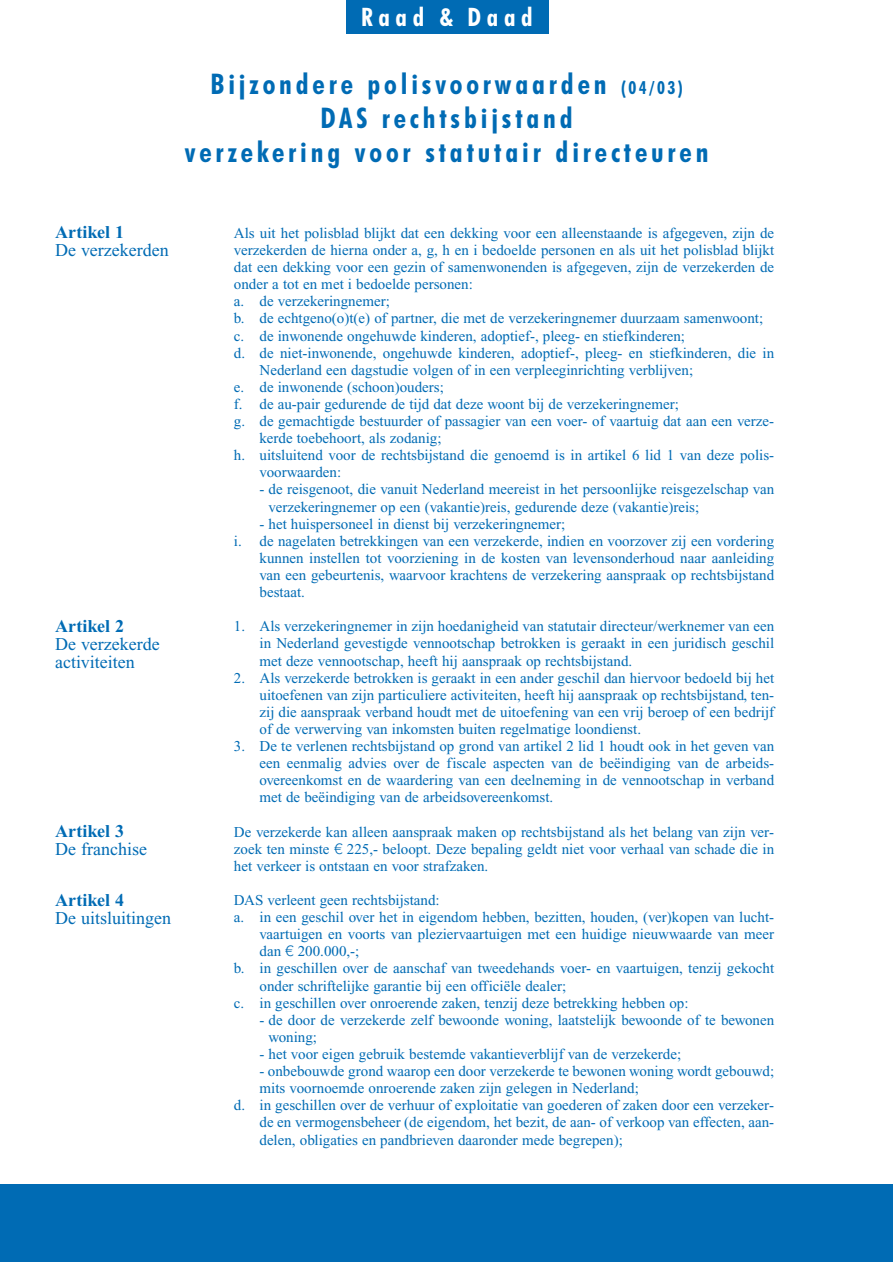
<style>
.page{position:relative;width:893px;height:1262px;background:#fff}
.page>*{position:absolute;margin:0;border:0;box-sizing:border-box;transform-origin:0 0}
.t1{font:700 condensed 28.5px/34.2px "Futura BT";letter-spacing:.135em;color:#006bb4;text-align:center}
.t2{font:700 condensed 25.5px "Futura BT";letter-spacing:.22em;color:#fff}
.t3{font:18px/18px "Times New Roman";color:#006bb4}
.t4{font:700 18px "Times New Roman";color:#006bb4}
.t5{font:15px/17.1px "Times New Roman";color:#006bb4;text-align:justify}
.s1{font-size:18px}
.s2{font-family:"LT Euro Money"}
</style>
<div class="page">
<div style="left:0;top:1184px;width:892px;height:77px;background:#006bb4"></div>
<div style="left:346px;top:0;width:202px;height:34px;background:#006bb4"></div>
<h2 class="t2" style="left:361px;top:8px;width:173px">Raad &amp; Daad</h2>
<h1 class="t1" style="left:185px;top:70px;width:525px">Bijzondere polisvoorwaarden <span class="s1">(04/03)<br></span>DAS rechtsbijstand<br>verzekering voor statutair directeuren</h1>
<p class="t4" style="left:55px;top:226px;width:70px">Artikel 1</p>
<p class="t3" style="left:55px;top:243px;width:115px">De verzekerden</p>
<p class="t4" style="left:55px;top:619px;width:70px">Artikel 2</p>
<p class="t3" style="left:55px;top:636px;width:106px">De verzekerde activiteiten</p>
<p class="t4" style="left:55px;top:825px;width:70px">Artikel 3</p>
<p class="t3" style="left:55px;top:842px;width:93px">De franchise</p>
<p class="t4" style="left:55px;top:894px;width:70px">Artikel 4</p>
<p class="t3" style="left:55px;top:911px;width:117px">De uitsluitingen</p>
<p class="t5" style="left:234px;top:226px;width:541px">Als uit het polisblad blijkt dat een dekking voor een alleenstaande is afgegeven, zijn de</p>
<p class="t5" style="left:234px;top:243px;width:541px">verzekerden de hierna onder a, g, h en i bedoelde personen en als uit het polisblad blijkt</p>
<p class="t5" style="left:234px;top:260px;width:541px">dat een dekking voor een gezin of samenwonenden is afgegeven, zijn de verzekerden de</p>
<p class="t5" style="left:234px;top:277px;width:240px">onder a tot en met i bedoelde personen:</p>
<p class="t5" style="left:234px;top:294px;width:157px">a. de verzekeringnemer;</p>
<p class="t5" style="left:234px;top:311px;width:531px">b. de echtgeno(o)t(e) of partner, die met de verzekeringnemer duurzaam samenwoont;</p>
<p class="t5" style="left:234px;top:328px;width:452px">c. de inwonende ongehuwde kinderen, adoptief-, pleeg- en stiefkinderen;</p>
<p class="t5" style="left:234px;top:345px;width:541px">d. de niet-inwonende, ongehuwde kinderen, adoptief-, pleeg- en stiefkinderen, die in</p>
<p class="t5" style="left:259px;top:362px;width:435px">Nederland een dagstudie volgen of in een verpleeginrichting verblijven;</p>
<p class="t5" style="left:234px;top:380px;width:211px">e. de inwonende (schoon)ouders;</p>
<p class="t5" style="left:234px;top:397px;width:446px">f. de au-pair gedurende de tijd dat deze woont bij de verzekeringnemer;</p>
<p class="t5" style="left:234px;top:414px;width:542px">g. de gemachtigde bestuurder of passagier van een voer- of vaartuig dat aan een verze-</p>
<p class="t5" style="left:259px;top:431px;width:184px">kerde toebehoort, als zodanig;</p>
<p class="t5" style="left:234px;top:448px;width:541px">h. uitsluitend voor de rechtsbijstand die genoemd is in artikel 6 lid 1 van deze polis-</p>
<p class="t5" style="left:259px;top:465px;width:83px">voorwaarden:</p>
<p class="t5" style="left:268px;top:482px;width:507px;text-indent:-9px">- de reisgenoot, die vanuit Nederland meereist in het persoonlijke reisgezelschap van verzekeringnemer op een (vakantie)reis, gedurende deze (vakantie)reis;</p>
<p class="t5" style="left:259px;top:516px;width:307px">- het huispersoneel in dienst bij verzekeringnemer;</p>
<p class="t5" style="left:234px;top:533px;width:541px">i. de nagelaten betrekkingen van een verzekerde, indien en voorzover zij een vordering</p>
<p class="t5" style="left:259px;top:551px;width:516px">kunnen instellen tot voorziening in de kosten van levensonderhoud naar aanleiding</p>
<p class="t5" style="left:259px;top:568px;width:516px">van een gebeurtenis, waarvoor krachtens de verzekering aanspraak op rechtsbijstand</p>
<p class="t5" style="left:259px;top:585px;width:47px">bestaat.</p>
<p class="t5" style="left:259px;top:619px;width:516px;text-indent:-26px">1. Als verzekeringnemer in zijn hoedanigheid van statutair directeur/werknemer van een in Nederland gevestigde vennootschap betrokken is geraakt in een juridisch geschil met deze vennootschap, heeft hij aanspraak op rechtsbijstand.</p>
<p class="t5" style="left:259px;top:670px;width:516px;text-indent:-26px">2. Als verzekerde betrokken is geraakt in een ander geschil dan hiervoor bedoeld bij het uitoefenen van zijn particuliere activiteiten, heeft hij aanspraak op rechtsbijstand, ten&shy;zij die aanspraak verband houdt met de uitoefening van een vrij beroep of een bedrijf of de verwerving van inkomsten buiten regelmatige loondienst.</p>
<p class="t5" style="left:259px;top:739px;width:516px;text-indent:-26px">3. De te verlenen rechtsbijstand op grond van artikel 2 lid 1 houdt ook in het geven van een eenmalig advies over de fiscale aspecten van de beëindiging van de arbeids&shy;overeenkomst en de waardering van een deelneming in de vennootschap in verband met de beëindiging van de arbeidsovereenkomst.</p>
<p class="t5" style="left:234px;top:824px;width:541px">De verzekerde kan alleen aanspraak maken op rechtsbijstand als het belang van zijn ver&shy;zoek ten minste <span class="s2">3</span> 225,- beloopt. Deze bepaling geldt niet voor verhaal van schade die in het verkeer is ontstaan en voor strafzaken.</p>
<p class="t5" style="left:234px;top:893px;width:207px">DAS verleent geen rechtsbijstand:</p>
<p class="t5" style="left:234px;top:910px;width:541px">a. in een geschil over het in eigendom hebben, bezitten, houden, (ver)kopen van lucht-</p>
<p class="t5" style="left:259px;top:927px;width:516px">vaartuigen en voorts van pleziervaartuigen met een huidige nieuwwaarde van meer</p>
<p class="t5" style="left:259px;top:944px;width:101px">dan <span class="s2">3</span> 200.000,-;</p>
<p class="t5" style="left:234px;top:961px;width:541px">b. in geschillen over de aanschaf van tweedehands voer- en vaartuigen, tenzij gekocht</p>
<p class="t5" style="left:259px;top:978px;width:308px">onder schriftelijke garantie bij een officiële dealer;</p>
<p class="t5" style="left:234px;top:995px;width:456px">c. in geschillen over onroerende zaken, tenzij deze betrekking hebben op:</p>
<p class="t5" style="left:268px;top:1012px;width:507px;text-indent:-9px">- de door de verzekerde zelf bewoonde woning, laatstelijk bewoonde of te bewonen woning;</p>
<p class="t5" style="left:259px;top:1046px;width:423px">- het voor eigen gebruik bestemde vakantieverblijf van de verzekerde;</p>
<p class="t5" style="left:259px;top:1064px;width:516px">- onbebouwde grond waarop een door verzekerde te bewonen woning wordt gebouwd;</p>
<p class="t5" style="left:259px;top:1081px;width:381px">mits voornoemde onroerende zaken zijn gelegen in Nederland;</p>
<p class="t5" style="left:234px;top:1098px;width:541px">d. in geschillen over de verhuur of exploitatie van goederen of zaken door een verzeker-</p>
<p class="t5" style="left:259px;top:1115px;width:516px">de en vermogensbeheer (de eigendom, het bezit, de aan- of verkoop van effecten, aan-</p>
<p class="t5" style="left:259px;top:1132px;width:365px">delen, obligaties en pandbrieven daaronder mede begrepen);</p>
</div>
